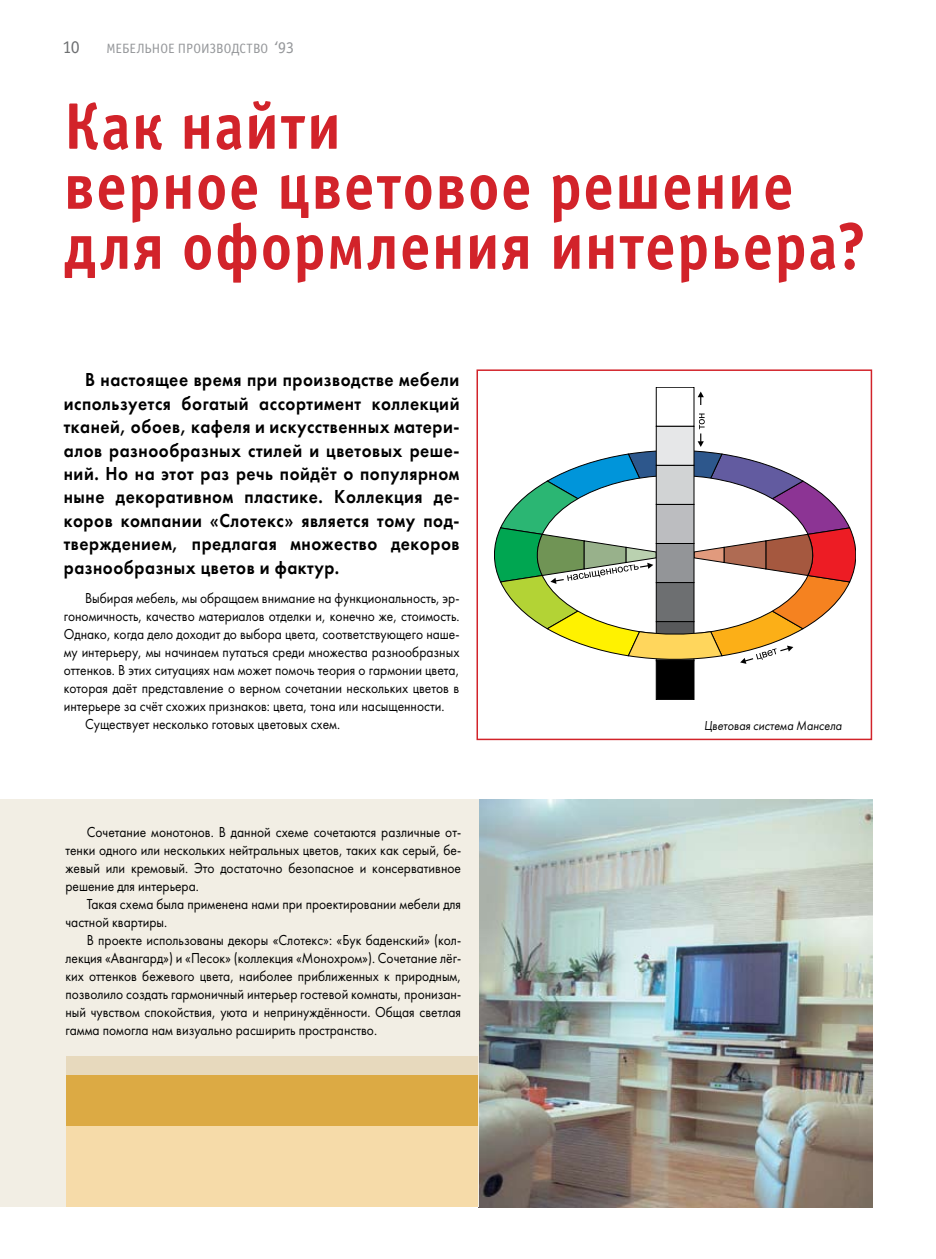
<style>
.page{position:relative;width:936px;height:1259px;background:#fff}
.page>*{position:absolute;margin:0;border:0;box-sizing:border-box;transform-origin:0 0}
.t1{font:66px/60px "Officina Sans Bold C";letter-spacing:.025em;color:#d2232a;scale:.92 1}
.t2{font:19.5px/23.4px "Futura Demi C";letter-spacing:.03em;color:#000;text-align:justify;scale:.9 1}
.t3{font:18px "Officina Sans Book C";color:#6d6f71}
.t4{font:15px/18px "Futura Book C";color:#000;text-align:justify;scale:.9 1}
.t5{font:13.5px "Officina Sans Book C";letter-spacing:.005em;color:#95979a}
.t6{font:italic 13.5px "Futura Book C";color:#000;scale:.9 1}
.s1{font-size:16.5px}
</style>
<div class="page">
<img style="left:478px;top:799px;width:394px;height:409px">
<div style="left:0;top:799px;width:478px;height:407px;background:#f2eee4"></div>
<div style="left:66px;top:1125px;width:412px;height:81px;background:#f6dba9"></div>
<div style="left:66px;top:1075px;width:412px;height:50px;background:#dcaa44"></div>
<div style="left:66px;top:1056px;width:412px;height:19px;background:#e7d9bd"></div>
<div style="left:656px;top:387px;width:38px;height:39px;background:#fff;border:1px solid #000"></div>
<div style="left:656px;top:660px;width:38px;height:40px;background:#000;border:1px solid #000"></div>
<svg style="left:697px;top:391px;width:6px;height:14px"></svg>
<svg style="left:494px;top:413px;width:361px;height:251px"></svg>
<div style="left:476px;top:369px;width:396px;height:371px;border:2px solid #d2232a"></div>
<p class="t3" style="left:63px;top:38px;width:19px">10</p>
<p class="t5" style="left:106px;top:41px;width:189px">МЕБЕЛЬНОЕ ПРОИЗВОДСТВО <span class="s1">‘93</span></p>
<h1 class="t1" style="left:64px;top:97px;width:873px">Как найти<br>верное цветовое решение для оформления интерьера?</h1>
<p class="t2" style="left:64px;top:368px;width:441px;text-indent:21px">В настоящее время при производстве мебели используется богатый ассортимент коллекций тканей, обоев, кафеля и искусственных матери&shy;алов разнообразных стилей и цветовых реше&shy;ний. Но на этот раз речь пойдёт о популярном ныне декоративном пластике. Коллекция де&shy;коров компании «Слотекс» является тому под&shy;тверждением, предлагая множество декоров разнообразных цветов и фактур.</p>
<p class="t4" style="left:85px;top:589px;width:417px">Выбирая мебель, мы обращаем внимание на функциональность, эр-</p>
<p class="t4" style="left:64px;top:607px;width:441px">гономичность, качество материалов отделки и, конечно же, стоимость.</p>
<p class="t4" style="left:64px;top:625px;width:441px">Однако, когда дело доходит до выбора цвета, соответствующего наше-</p>
<p class="t4" style="left:64px;top:643px;width:441px">му интерьеру, мы начинаем путаться среди множества разнообразных</p>
<p class="t4" style="left:64px;top:661px;width:441px">оттенков. В этих ситуациях нам может помочь теория о гармонии цвета,</p>
<p class="t4" style="left:64px;top:679px;width:441px">которая даёт представление о верном сочетании нескольких цветов в</p>
<p class="t4" style="left:64px;top:697px;width:424px">интерьере за счёт схожих признаков: цвета, тона или насыщенности.</p>
<p class="t4" style="left:85px;top:715px;width:285px">Существует несколько готовых цветовых схем.</p>
<p class="t4" style="left:65px;top:823px;width:441px;text-indent:21px">Сочетание монотонов. В данной схеме сочетаются различные от&shy;тенки одного или нескольких нейтральных цветов, таких как серый, бе&shy;жевый или кремовый. Это достаточно безопасное и консервативное решение для интерьера.</p>
<p class="t4" style="left:65px;top:895px;width:441px;text-indent:21px">Такая схема была применена нами при проектировании мебели для частной квартиры.</p>
<p class="t4" style="left:65px;top:931px;width:441px;text-indent:21px">В проекте использованы декоры «Слотекс»: «Бук баденский» (кол&shy;лекция «Авангард») и «Песок» (коллекция «Монохром»). Сочетание лёг&shy;ких оттенков бежевого цвета, наиболее приближенных к природным, позволило создать гармоничный интерьер гостевой комнаты, пронизан&shy;ный чувством спокойствия, уюта и непринуждённости. Общая светлая гамма помогла нам визуально расширить пространство.</p>
<p class="t6" style="left:704px;top:718px;width:155px">Цветовая система Мансела</p>
</div>
